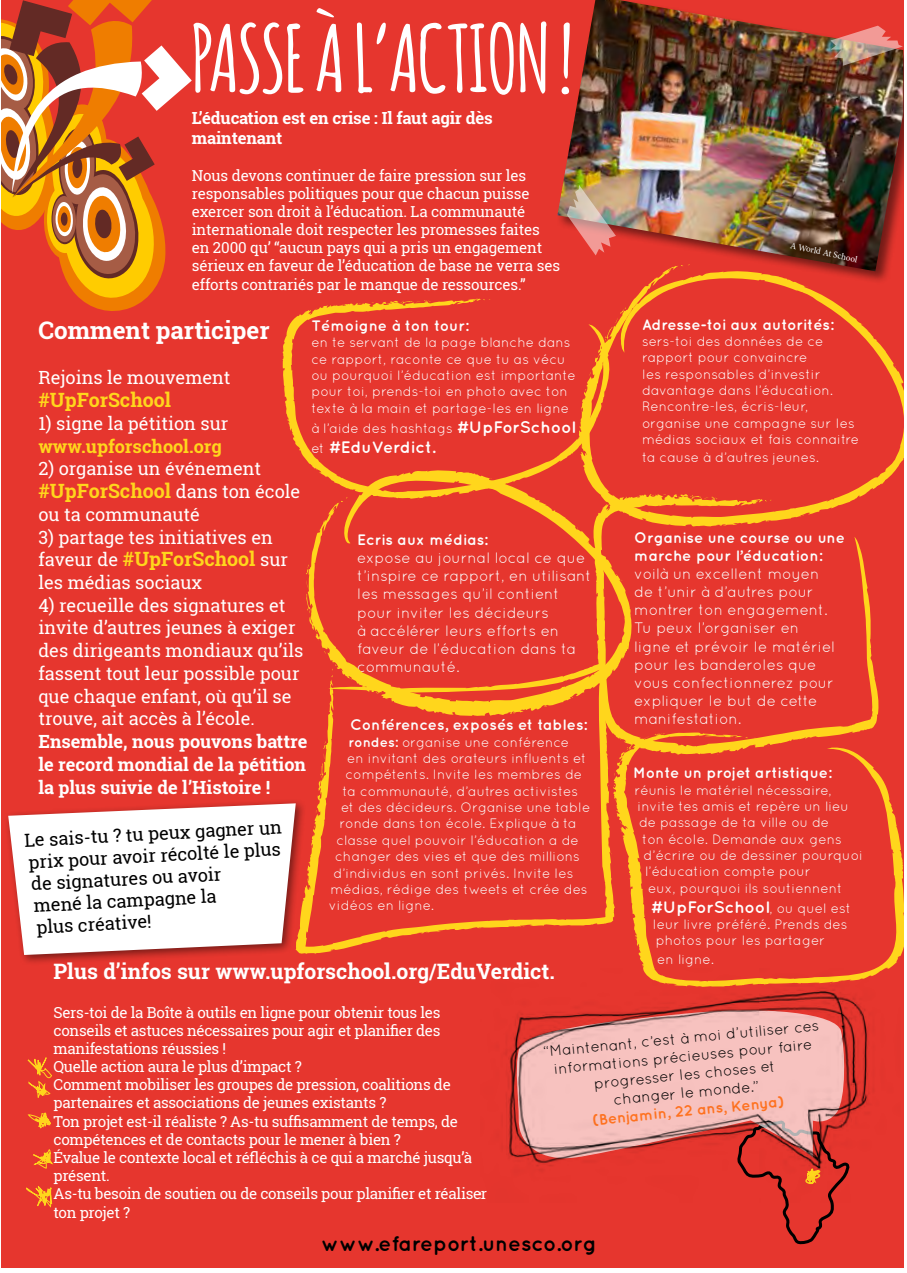
<style>
.page{position:relative;width:907px;height:1273px;background:#fff}
.page>*{position:absolute;margin:0;border:0;box-sizing:border-box;transform-origin:0 0}
.t1{font:700 90.9px "Amatic";color:#fff}
.t2{font:700 24.3px "Roboto Slab";color:#fff}
.t3{font:700 21.15px "Roboto Slab";color:#fff}
.t4{font:700 21.15px "Quicksand";color:#000}
.t5{font:700 19.65px "Roboto Slab";color:#ffd61c}
.t6{font:18.15px/22.8px "Roboto Slab";color:#fff}
.t7{font:18.15px/21.8px "Roboto Slab";color:#000}
.t8{font:700 18.15px/22.6px "Roboto Slab";color:#fff;text-align:justify}
.t9{font:700 18.15px "Roboto Slab";color:#ffd61c}
.t10{font:700 16.65px/20px "Roboto Slab";letter-spacing:-.01em;color:#fff}
.t11{font:700 16.65px "Quicksand";color:#fff}
.t12{font:15.15px/18.1px "Roboto Slab";letter-spacing:-.02em;color:#fff}
.t13{font:15.15px/18.1px "Quicksand";color:#fcffff}
.t14{font:700 15.15px/18.1px "Quicksand";color:#fcffff}
.t15{font:15.15px/18.1px "Quicksand";color:#000;text-align:center}
.t16{font:700 15.15px "Quicksand";color:#feffff}
.t17{font:700 15.15px "Quicksand";color:#ff7220}
.t18{font:13.65px/16.4px "Quicksand";color:#fff}
.t19{font:13.65px "Quicksand";color:#fcffff}
.t20{font:13.65px/16.4px "Quicksand";color:#fbffff}
.t21{font:9.15px "Minion Pro";color:#fff}
.s1{font-weight:700;font-size:16.65px}
.s2{font-weight:400;font-size:13.65px}
.s3{font-weight:400;font-size:18.15px;color:#fff}
.s4{font-weight:700}
.s5{font-weight:400;font-size:13.65px;color:#fbffff}
</style>
<div class="page">
<div style="left:1px;top:0;width:902px;height:1268px;background:#e6362e"></div>
<img style="left:557px;top:0;width:346px;height:265px">
<div style="left:3px;top:798px;width:304px;height:168px;background:#000;opacity:.5"></div>
<svg style="left:8px;top:803px;width:287px;height:152px;background:#f8e4e3"></svg>
<svg style="left:27px;top:1057px;width:25px;height:41px"></svg>
<svg style="left:26px;top:1112px;width:28px;height:96px"></svg>
<svg style="left:611px;top:265px;width:292px;height:229px"></svg>
<svg style="left:679px;top:264px;width:12px;height:2px"></svg>
<svg style="left:615px;top:317px;width:3px;height:6px"></svg>
<svg style="left:306px;top:469px;width:326px;height:193px"></svg>
<svg style="left:340px;top:499px;width:8px;height:4px"></svg>
<svg style="left:307px;top:608px;width:3px;height:6px"></svg>
<svg style="left:295px;top:662px;width:318px;height:294px"></svg>
<svg style="left:331px;top:664px;width:6px;height:14px"></svg>
<svg style="left:613px;top:755px;width:290px;height:213px"></svg>
<svg style="left:591px;top:494px;width:288px;height:261px"></svg>
<svg style="left:282px;top:299px;width:329px;height:200px"></svg>
<svg style="left:782px;top:1202px;width:52px;height:43px"></svg>
<img style="left:830px;top:26px;width:73px;height:40px">
<svg style="left:567px;top:185px;width:49px;height:70px"></svg>
<img style="left:505px;top:968px;width:385px;height:234px">
<svg style="left:1px;top:0;width:191px;height:311px"></svg>
<h1 class="t1" style="left:191px;top:-6px;width:382px">PASSE À L’ACTION!</h1>
<p class="t10" style="left:192px;top:108px;width:302px">L’éducation est en crise : Il faut agir dès maintenant</p>
<p class="t12" style="left:192px;top:166px;width:370px">Nous devons continuer de faire pression sur les responsables politiques pour que chacun puisse exercer son droit à l’éducation. La communauté internationale doit respecter les promesses faites en 2000 qu’ “aucun pays qui a pris un engagement sérieux en faveur de l’éducation de base ne verra ses efforts contrariés par le manque de ressources.”</p>
<p class="t21" style="left:791px;top:239px;width:70px;rotate:12deg">A World At School</p>
<p class="t16" style="left:642px;top:315px;width:193px">Adresse-toi aux autorités:</p>
<p class="t18" style="left:642px;top:333px;width:219px">sers-toi des données de ce rapport pour convaincre<br>les responsables d’investir davantage dans l’éducation.<br>Rencontre-les, écris-leur, organise une campagne sur les médias sociaux et fais connaitre</p>
<p class="t18" style="left:642px;top:449px;width:178px">ta cause à d’autres jeunes.</p>
<p class="t14" style="left:311px;top:316px;width:159px">Témoigne à ton tour:</p>
<p class="t18" style="left:311px;top:334px;width:266px">en te servant de la page blanche dans ce rapport, raconte ce que tu as vécu ou pourquoi l’éducation est importante pour toi, prends-toi en photo avec ton texte à la main et partage-les en ligne</p>
<p class="t18" style="left:311px;top:420px;width:266px">à l’aide des hashtags <span class="s1">#UpForSchool</span></p>
<p class="t11" style="left:311px;top:437px;width:126px"><span class="s2">et</span> #EduVerdict.</p>
<h2 class="t2" style="left:38px;top:314px;width:233px">Comment participer</h2>
<p class="t6" style="left:38px;top:366px;width:194px">Rejoins le mouvement</p>
<p class="t5" style="left:38px;top:387px;width:134px">#UpForSchool</p>
<p class="t6" style="left:38px;top:412px;width:191px">1) signe la pétition sur</p>
<p class="t9" style="left:38px;top:434px;width:185px">www.upforschool.org</p>
<p class="t6" style="left:38px;top:457px;width:224px">2) organise un événement</p>
<p class="t5" style="left:38px;top:477px;width:263px">#UpForSchool <span class="s3">dans ton école</span></p>
<p class="t6" style="left:38px;top:503px;width:163px">ou ta communauté</p>
<p class="t6" style="left:38px;top:525px;width:236px">3) partage tes initiatives en</p>
<p class="t5" style="left:38px;top:546px;width:251px"><span class="s3">faveur de</span> #UpForSchool <span class="s3">sur</span></p>
<p class="t6" style="left:38px;top:571px;width:165px">les médias sociaux</p>
<p class="t6" style="left:38px;top:594px;width:266px">4) recueille des signatures et invite d’autres jeunes à exiger des dirigeants mondiaux qu’ils fassent tout leur possible pour que chaque enfant, où qu’il se trouve, ait accès à l’école.</p>
<p class="t8" style="left:38px;top:730px;width:270px">Ensemble, nous pouvons battre le record mondial de la pétition la plus suivie de l’Histoire !</p>
<p class="t14" style="left:634px;top:528px;width:212px">Organise une course ou une marche pour l’éducation:</p>
<p class="t13" style="left:634px;top:564px;width:202px">voilà un excellent moyen de t’unir à d’autres pour montrer ton engagement.<br>Tu peux l’organiser en ligne et prévoir le matériel pour les banderoles que vous confectionnerez pour expliquer le but de cette manifestation.</p>
<p class="t14" style="left:357px;top:530px;width:132px">Ecris aux médias:</p>
<p class="t13" style="left:357px;top:549px;width:236px">expose au journal local ce que t’inspire ce rapport, en utilisant les messages qu’il contient pour inviter les décideurs<br>à accélérer leurs efforts en faveur de l’éducation dans ta communauté.</p>
<p class="t14" style="left:350px;top:715px;width:239px">Conférences, exposés et tables:</p>
<p class="t19" style="left:349px;top:734px;width:222px"><span class="s4">rondes:</span> organise une conférence</p>
<p class="t19" style="left:347px;top:750px;width:241px">en invitant des orateurs influents et</p>
<p class="t19" style="left:346px;top:767px;width:238px">compétents. Invite les membres de</p>
<p class="t19" style="left:343px;top:783px;width:237px">ta communauté, d’autres activistes</p>
<p class="t19" style="left:341px;top:799px;width:251px">et des décideurs. Organise une table</p>
<p class="t19" style="left:339px;top:816px;width:238px">ronde dans ton école. Explique à ta</p>
<p class="t19" style="left:336px;top:832px;width:244px">classe quel pouvoir l’éducation a de</p>
<p class="t19" style="left:335px;top:848px;width:246px">changer des vies et que des millions</p>
<p class="t19" style="left:333px;top:865px;width:242px">d’individus en sont privés. Invite les</p>
<p class="t19" style="left:330px;top:881px;width:259px">médias, rédige des tweets et crée des</p>
<p class="t19" style="left:329px;top:898px;width:107px">vidéos en ligne.</p>
<p class="t14" style="left:633px;top:763px;width:200px">Monte un projet artistique:</p>
<p class="t20" style="left:634px;top:781px;width:199px">réunis le matériel nécessaire,</p>
<p class="t20" style="left:637px;top:798px;width:213px">invite tes amis et repère un lieu</p>
<p class="t20" style="left:639px;top:814px;width:192px">de passage de ta ville ou de</p>
<p class="t20" style="left:642px;top:830px;width:201px">ton école. Demande aux gens</p>
<p class="t20" style="left:643px;top:847px;width:221px">d’écrire ou de dessiner pourquoi</p>
<p class="t20" style="left:645px;top:863px;width:167px">l’éducation compte pour</p>
<p class="t20" style="left:648px;top:880px;width:196px">eux, pourquoi ils soutiennent</p>
<p class="t11" style="left:651px;top:897px;width:202px">#UpForSchool<span class="s5">, ou quel est</span></p>
<p class="t20" style="left:653px;top:916px;width:196px">leur livre préféré. Prends des photos pour les partager</p>
<p class="t20" style="left:657px;top:950px;width:58px">en ligne.</p>
<p class="t7" style="left:24px;top:829px;width:259px;rotate:-3deg">Le sais-tu ? tu peux gagner un prix pour avoir récolté le plus de signatures ou avoir<br>mené la campagne la<br>plus créative!</p>
<h3 class="t3" style="left:54px;top:957px;width:503px">Plus d’infos sur www.upforschool.org/EduVerdict.</h3>
<p class="t15" style="left:542px;top:1043px;width:279px;rotate:-6deg">“Maintenant, c’est à moi d’utiliser ces informations précieuses pour faire progresser les choses et<br>changer le monde.”</p>
<p class="t12" style="left:54px;top:1003px;width:435px">Sers-toi de la Boîte à outils en ligne pour obtenir tous les conseils et astuces nécessaires pour agir et planifier des manifestations réussies !<br>Quelle action aura le plus d’impact ?<br>Comment mobiliser les groupes de pression, coalitions de partenaires et associations de jeunes existants ?<br>Ton projet est-il réaliste ? As-tu suffisamment de temps, de compétences et de contacts pour le mener à bien ?<br>Évalue le contexte local et réfléchis à ce qui a marché jusqu’à présent.<br>As-tu besoin de soutien ou de conseils pour planifier et réaliser ton projet ?</p>
<p class="t17" style="left:591px;top:1112px;width:194px;rotate:-6deg">(Benjamin, 22 ans, Kenya)</p>
<h3 class="t4" style="left:321px;top:1231px;width:277px">www.efareport.unesco.org</h3>
</div>
